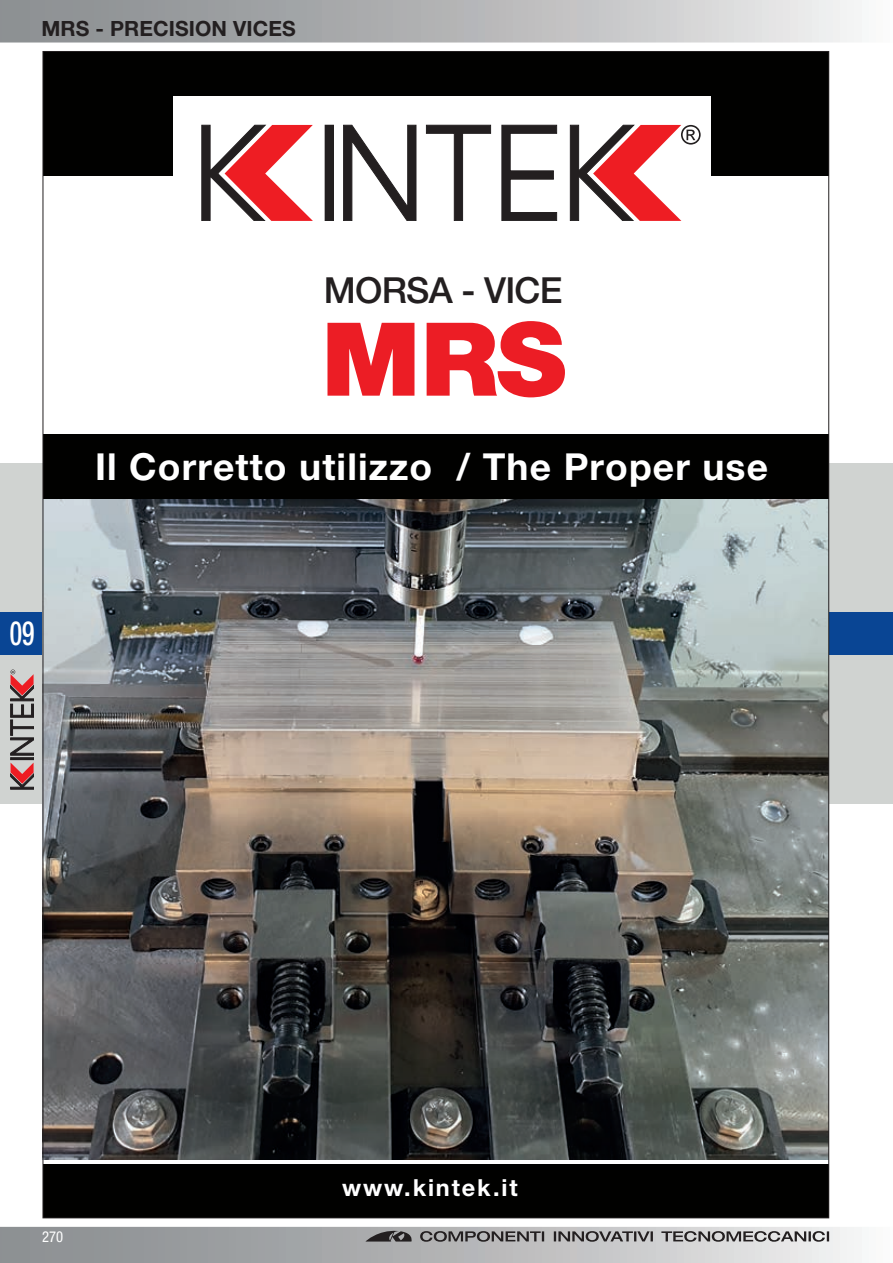
<style>
.page{position:relative;width:893px;height:1263px;background:#fff}
.page>*{position:absolute;margin:0;border:0;box-sizing:border-box;transform-origin:0 0}
.t1{font:900 102px "Helvetica Neue LT Std";color:#ec1d25}
.t2{font:700 37.2px "Helvetica Neue LT Std";letter-spacing:.03em;color:#fff}
.t3{font:500 36px "Helvetica Neue LT Std";letter-spacing:-.02em;color:#231f20}
.t4{font:500 condensed 33.45px "Helvetica Neue LT Std";color:#fff;scale:.77 1}
.t5{font:700 23.55px "Helvetica Neue LT Std";letter-spacing:.08em;color:#fff}
.t6{font:700 21px "Helvetica Neue LT Std";letter-spacing:.005em;color:#231f20}
.t7{font:condensed 15px "Helvetica Neue LT Std";color:#fff}
</style>
<div class="page">
<div style="left:0;top:463px;width:893px;height:341px;background:#d0d3d1"></div>
<div style="left:0;top:612px;width:893px;height:43px;background:#094594"></div>
<svg style="left:0;top:0;width:862px;height:43px;background:#b6b8b9"></svg>
<div style="left:11px;top:757px;width:23px;height:3px;border:1px solid #231f20"></div>
<svg style="left:11px;top:762px;width:23px;height:27px"></svg>
<svg style="left:11px;top:670px;width:23px;height:85px"></svg>
<svg style="left:0;top:1227px;width:862px;height:36px;background:#aaabad"></svg>
<div style="left:43px;top:434px;width:786px;height:66px;background:#010100"></div>
<img style="left:45px;top:500px;width:782px;height:659px">
<div style="left:43px;top:1164px;width:786px;height:54px;background:#010100"></div>
<div style="left:43px;top:51px;width:786px;height:125px;background:#010100"></div>
<div style="left:173px;top:97px;width:538px;height:140px;background:#fff"></div>
<svg style="left:343px;top:125px;width:74px;height:96px"></svg>
<div style="left:325px;top:125px;width:8px;height:96px;background:#231f20"></div>
<div style="left:325px;top:125px;width:9px;height:96px;border:1px solid #231f20"></div>
<svg style="left:426px;top:125px;width:65px;height:96px"></svg>
<svg style="left:501px;top:125px;width:56px;height:96px"></svg>
<svg style="left:201px;top:125px;width:112px;height:96px"></svg>
<svg style="left:570px;top:125px;width:131px;height:96px"></svg>
<p class="t6" style="left:41px;top:16px;width:256px">MRS - PRECISION VICES</p>
<p class="t4" style="left:10px;top:613px;width:34px">09</p>
<p class="t3" style="left:324px;top:268px;width:240px">MORSA - VICE</p>
<h1 class="t1" style="left:322px;top:298px;width:246px">MRS</h1>
<p class="t2" style="left:95px;top:444px;width:674px">Il Corretto utilizzo / The Proper use</p>
<p class="t7" style="left:42px;top:1228px;width:23px">270</p>
<p class="t5" style="left:342px;top:1173px;width:177px">www.kintek.it</p>
</div>
